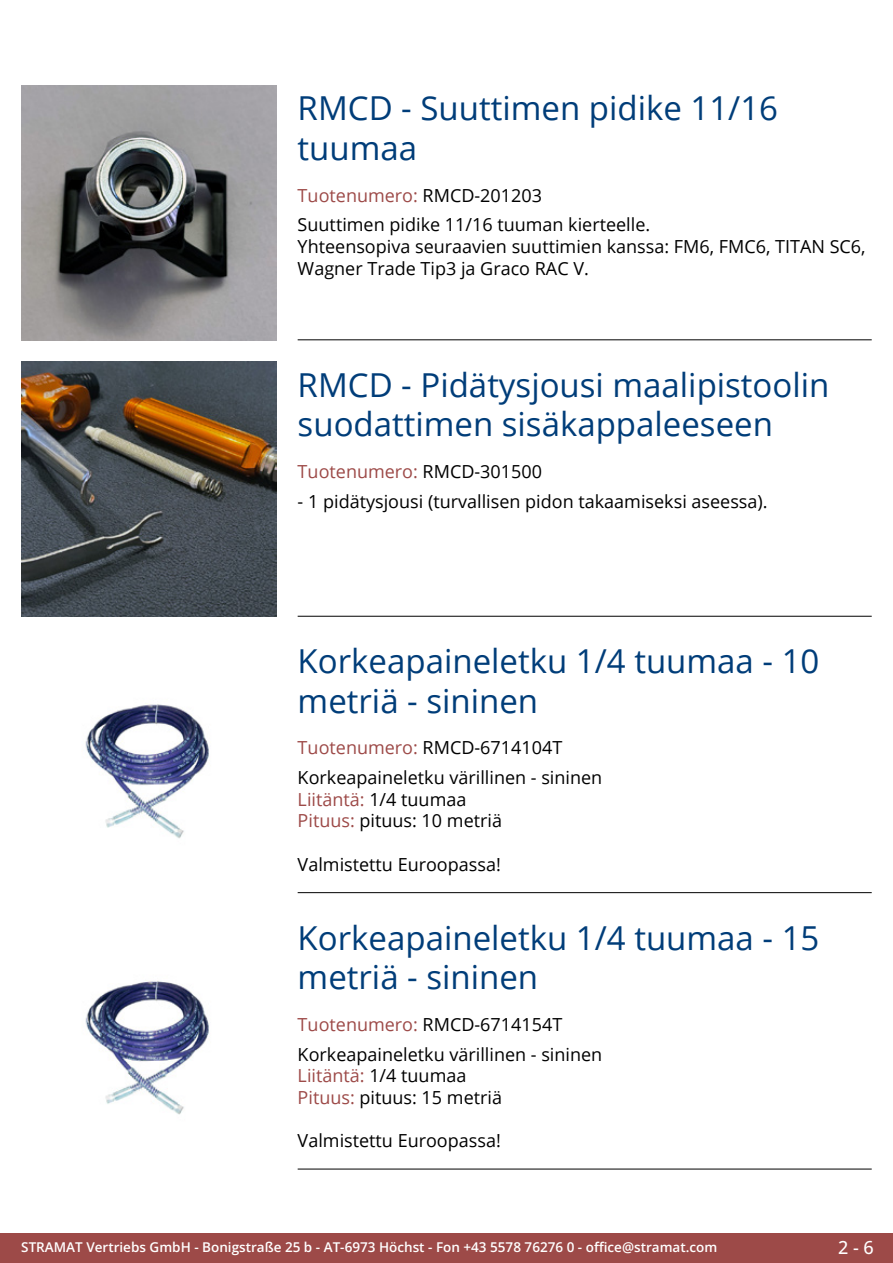
<style>
.page{position:relative;width:893px;height:1263px;background:#fff}
.page>*{position:absolute;margin:0;border:0;box-sizing:border-box;transform-origin:0 0}
.t1{font:33px/39.6px "Open Sans";color:#003d79}
.t2{font:18px/21.6px "Open Sans";color:#000}
.t3{font:18px "Open Sans";color:#9d4a48}
.t4{font:500 18px "Open Sans";color:#fff}
.t5{font:600 13.5px "Open Sans";color:#fff}
.s1{color:#000}
.s2{color:#9d4a48}
</style>
<div class="page">
<div style="left:0;top:1233px;width:893px;height:30px;background:#9d4a48"></div>
<hr style="left:298px;top:340px;width:574px;height:1px;background:#000">
<hr style="left:298px;top:616px;width:574px;height:1px;background:#000">
<hr style="left:298px;top:892px;width:574px;height:1px;background:#000">
<hr style="left:298px;top:1169px;width:574px;height:1px;background:#000">
<img style="left:21px;top:85px;width:255px;height:255px">
<img style="left:21px;top:361px;width:255px;height:256px">
<img style="left:85px;top:703px;width:124px;height:136px">
<img style="left:85px;top:980px;width:124px;height:135px">
<h1 class="t1" style="left:298px;top:88px;width:482px">RMCD - Suuttimen pidike 11/16 tuumaa</h1>
<p class="t3" style="left:298px;top:183px;width:246px">Tuotenumero: <span class="s1">RMCD-201203</span></p>
<p class="t2" style="left:298px;top:214px;width:569px">Suuttimen pidike 11/16 tuuman kierteelle.<br>Yhteensopiva seuraavien suuttimien kanssa: FM6, FMC6, TITAN SC6,<br>Wagner Trade Tip3 ja Graco RAC V.</p>
<h1 class="t1" style="left:298px;top:364px;width:533px">RMCD - Pidätysjousi maalipistoolin suodattimen sisäkappaleeseen</h1>
<p class="t3" style="left:298px;top:459px;width:246px">Tuotenumero: <span class="s1">RMCD-301500</span></p>
<p class="t2" style="left:298px;top:490px;width:471px">- 1 pidätysjousi (turvallisen pidon takaamiseksi aseessa).</p>
<h1 class="t1" style="left:298px;top:640px;width:523px">Korkeapaineletku 1/4 tuumaa - 10 metriä - sininen</h1>
<p class="t2" style="left:298px;top:737px;width:266px"><span class="s2">Tuotenumero:</span> RMCD-6714104T</p>
<p class="t2" style="left:298px;top:766px;width:306px">Korkeapaineletku värillinen - sininen<br><span class="s2">Liitäntä:</span> 1/4 tuumaa<br><span class="s2">Pituus:</span> pituus: 10 metriä</p>
<p class="t2" style="left:298px;top:853px;width:205px">Valmistettu Euroopassa!</p>
<h1 class="t1" style="left:298px;top:917px;width:523px">Korkeapaineletku 1/4 tuumaa - 15 metriä - sininen</h1>
<p class="t2" style="left:298px;top:1013px;width:266px"><span class="s2">Tuotenumero:</span> RMCD-6714154T</p>
<p class="t2" style="left:298px;top:1043px;width:306px">Korkeapaineletku värillinen - sininen<br><span class="s2">Liitäntä:</span> 1/4 tuumaa<br><span class="s2">Pituus:</span> pituus: 15 metriä</p>
<p class="t2" style="left:298px;top:1129px;width:205px">Valmistettu Euroopassa!</p>
<p class="t5" style="left:21px;top:1238px;width:698px">STRAMAT Vertriebs GmbH - Bonigstraße 25 b - AT-6973 Höchst - Fon +43 5578 76276 0 - office@stramat.com</p>
<p class="t4" style="left:838px;top:1234px;width:37px">2 - 6</p>
</div>
